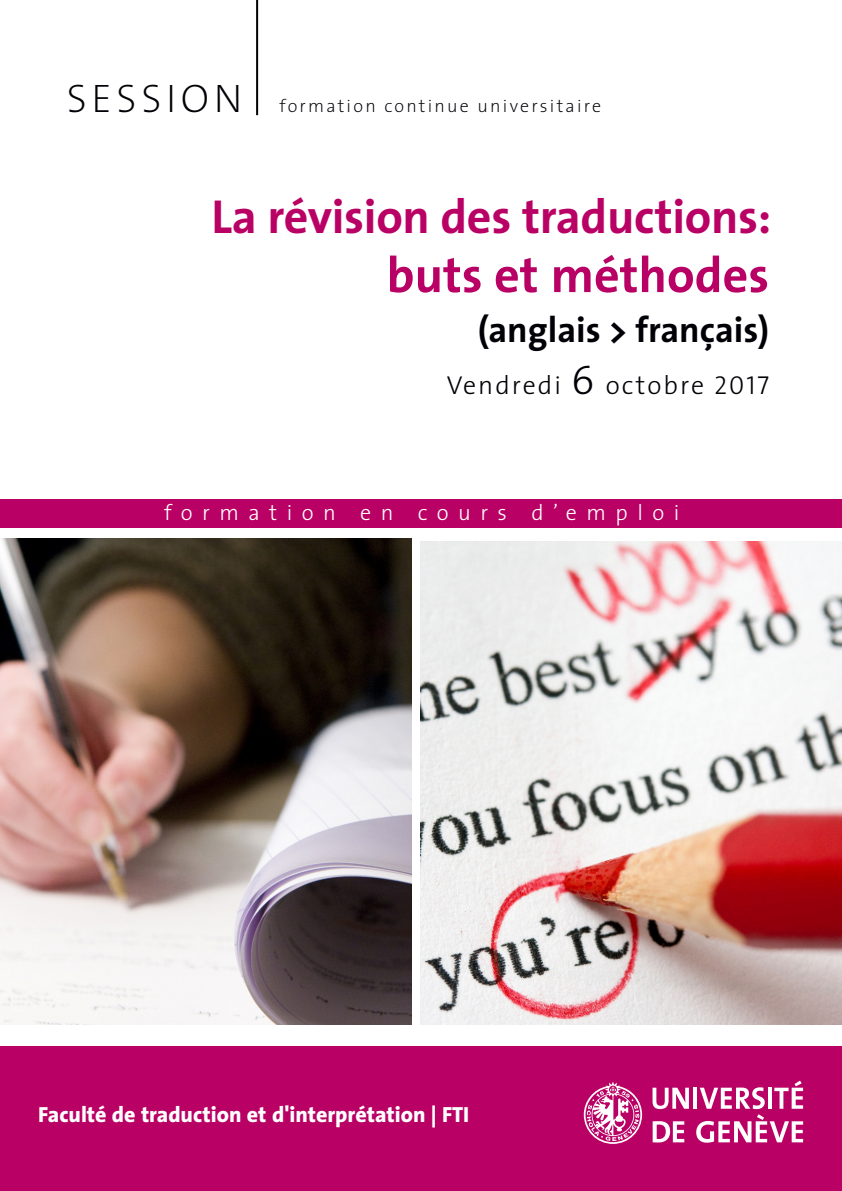
<style>
.page{position:relative;width:842px;height:1191px;background:#fff}
.page>*{position:absolute;margin:0;border:0;box-sizing:border-box;transform-origin:0 0}
.t1{font:700 50px "The Sans";color:#b90064}
.t2{font:700 48px "The Sans";letter-spacing:-.005em;color:#b90064}
.t3{font:40px "The Sans Extra Light Caps";letter-spacing:.115em;color:#000006}
.t4{font:700 36px "The Sans";color:#000006}
.t5{font:300 26px "The Sans";letter-spacing:.08em;color:#000006}
.t6{font:800 22px "The Sans";color:#fff}
.t7{font:300 22px "The Sans";letter-spacing:.43em;color:#fff}
.t8{font:200 18px "The Sans";letter-spacing:.125em;color:#000006}
.s1{font-size:40px}
.s2{font-family:"The Sans Light Caps";font-weight:400}
</style>
<div class="page">
<img style="left:421px;top:541px;width:421px;height:483px">
<img style="left:0;top:538px;width:412px;height:486px">
<div style="left:0;top:1046px;width:842px;height:145px;background:#b90064"></div>
<svg style="left:584px;top:1081px;width:58px;height:62px"></svg>
<svg style="left:652px;top:1087px;width:37px;height:22px"></svg>
<hr style="left:693px;top:1087px;width:4px;height:21px;background:#fff">
<svg style="left:653px;top:1121px;width:31px;height:21px"></svg>
<svg style="left:696px;top:1080px;width:107px;height:62px"></svg>
<div style="left:0;top:499px;width:842px;height:28px;background:#b90064"></div>
<hr style="left:256px;top:0;width:2px;height:115px;background:#000006">
<h3 class="t3" style="left:67px;top:85px;width:177px">SESSION</h3>
<p class="t8" style="left:280px;top:99px;width:323px">formation continue universitaire</p>
<h2 class="t2" style="left:212px;top:198px;width:561px">La révision des traductions:</h2>
<h1 class="t1" style="left:387px;top:255px;width:384px">buts et méthodes</h1>
<h3 class="t4" style="left:478px;top:315px;width:293px">(anglais &gt; français)</h3>
<p class="t5" style="left:447px;top:374px;width:324px">Vendredi <span class="s1">6</span> octobre <span class="s2">2017</span></p>
<p class="t7" style="left:164px;top:503px;width:517px">formation en cours d’emploi</p>
<p class="t6" style="left:38px;top:1105px;width:433px">Faculté de traduction et d'interprétation | FTI</p>
</div>
